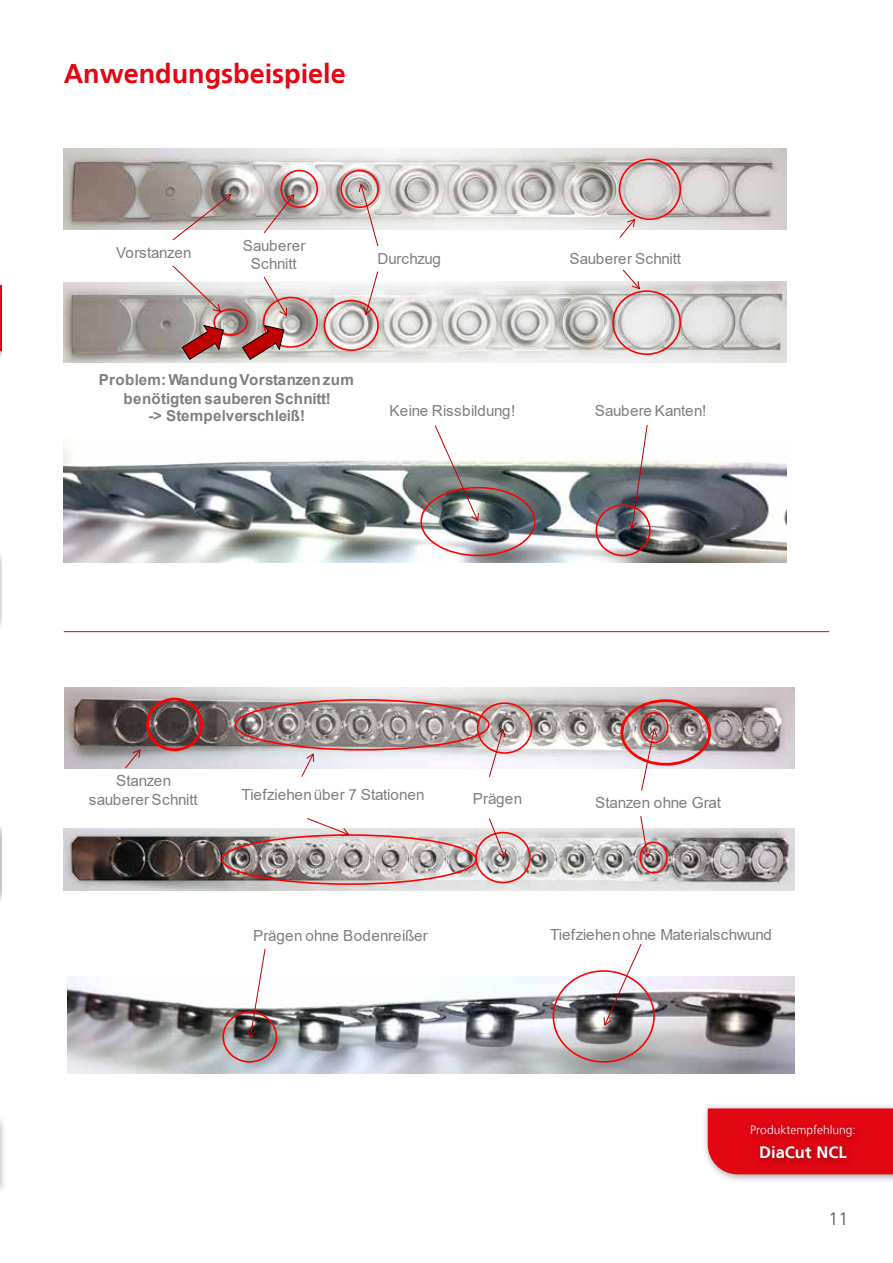
<style>
.page{position:relative;width:893px;height:1263px;background:#fff}
.page>*{position:absolute;margin:0;border:0;box-sizing:border-box;transform-origin:0 0}
.t1{font:700 27px "Frutiger LT";color:#e30613}
.t2{font:300 18px "Frutiger LT Std";color:#575756}
.t3{font:700 16.5px "Frutiger LT";color:#fff}
.t4{font:15.3px/18.5px "Arial";letter-spacing:-.01em;color:#7f7f7f;text-align:center}
.t5{font:15.3px "Arial";letter-spacing:.015em;color:#7f7f7f}
.t6{font:15.15px/18.3px "Arial";letter-spacing:-.01em;color:#7f7f7f;text-align:center}
.t7{font:700 15.15px/18px "Arial";letter-spacing:.02em;color:#7f7f7f;text-align:center}
.t8{font:300 12px "Frutiger LT";color:#fff}
</style>
<div class="page">
<img style="left:64px;top:446px;width:723px;height:117px">
<img style="left:64px;top:148px;width:723px;height:82px">
<img style="left:64px;top:281px;width:723px;height:82px">
<div style="left:280px;top:170px;width:38px;height:38px;border:2px solid #f00;border-radius:50%"></div>
<div style="left:340px;top:170px;width:39px;height:38px;border:2px solid #f00;border-radius:50%"></div>
<div style="left:619px;top:158px;width:62px;height:62px;border:2px solid #f00;border-radius:50%"></div>
<div style="left:263px;top:297px;width:55px;height:51px;border:2px solid #f00;border-radius:50%"></div>
<div style="left:324px;top:300px;width:55px;height:51px;border:2px solid #f00;border-radius:50%"></div>
<div style="left:595px;top:504px;width:56px;height:52px;border:2px solid #f00;border-radius:50%"></div>
<div style="left:420px;top:487px;width:116px;height:69px;border:2px solid #f00;border-radius:50%"></div>
<svg style="left:172px;top:193px;width:60px;height:48px"></svg>
<svg style="left:263px;top:193px;width:32px;height:41px"></svg>
<svg style="left:358px;top:183px;width:21px;height:64px"></svg>
<svg style="left:619px;top:218px;width:17px;height:20px"></svg>
<svg style="left:363px;top:271px;width:16px;height:45px"></svg>
<div style="left:612px;top:290px;width:69px;height:65px;border:2px solid #f00;border-radius:50%"></div>
<svg style="left:622px;top:269px;width:18px;height:21px"></svg>
<svg style="left:434px;top:425px;width:45px;height:97px"></svg>
<svg style="left:628px;top:424px;width:20px;height:106px"></svg>
<svg style="left:172px;top:265px;width:121px;height:98px"></svg>
<img style="left:65px;top:688px;width:729px;height:80px">
<img style="left:64px;top:829px;width:730px;height:61px">
<img style="left:68px;top:976px;width:726px;height:97px">
<div style="left:234px;top:699px;width:256px;height:51px;border:2px solid #f00;border-radius:50%"></div>
<div style="left:477px;top:702px;width:55px;height:52px;border:2px solid #f00;border-radius:50%"></div>
<div style="left:222px;top:834px;width:255px;height:51px;border:2px solid #f00;border-radius:50%"></div>
<div style="left:475px;top:832px;width:56px;height:51px;border:2px solid #f00;border-radius:50%"></div>
<div style="left:553px;top:970px;width:102px;height:93px;border:2px solid #f00;border-radius:50%"></div>
<div style="left:222px;top:1011px;width:55px;height:52px;border:2px solid #f00;border-radius:50%"></div>
<svg style="left:124px;top:749px;width:17px;height:20px"></svg>
<svg style="left:301px;top:753px;width:13px;height:24px"></svg>
<svg style="left:306px;top:818px;width:44px;height:18px"></svg>
<svg style="left:488px;top:728px;width:18px;height:49px"></svg>
<svg style="left:488px;top:818px;width:19px;height:40px"></svg>
<div style="left:640px;top:712px;width:28px;height:31px;border:2px solid #f00;border-radius:50%"></div>
<div style="left:639px;top:841px;width:29px;height:33px;border:2px solid #f00;border-radius:50%"></div>
<svg style="left:641px;top:728px;width:17px;height:63px"></svg>
<svg style="left:640px;top:816px;width:11px;height:43px"></svg>
<svg style="left:247px;top:948px;width:19px;height:90px"></svg>
<svg style="left:603px;top:944px;width:39px;height:82px"></svg>
<div style="left:146px;top:698px;width:57px;height:53px;border:3px solid #f00;border-radius:50%"></div>
<div style="left:620px;top:699px;width:91px;height:67px;border:3px solid #f00;border-radius:50%"></div>
<hr style="left:64px;top:631px;width:765px;height:1px;background:#e30613">
<div style="left:0;top:278px;width:12px;height:83px;background:#000;opacity:.4"></div>
<svg style="left:0;top:285px;width:2px;height:66px"></svg>
<div style="left:0;top:549px;width:8px;height:82px;background:#000;opacity:.4"></div>
<div style="left:0;top:822px;width:10px;height:83px;background:#000;opacity:.4"></div>
<div style="left:2px;top:21px;width:16px;height:1179px;background:#fff"></div>
<div style="left:0;top:1114px;width:8px;height:82px;background:#000;opacity:.4"></div>
<div style="left:701px;top:1102px;width:192px;height:82px;background:#000;opacity:.4"></div>
<div style="left:708px;top:1108px;width:185px;height:66px;background:#e30613"></div>
<div style="left:745px;top:1119px;width:118px;height:48px;background:#000;opacity:.4"></div>
<h1 class="t1" style="left:64px;top:58px;width:284px">Anwendungsbeispiele</h1>
<p class="t6" style="left:116px;top:243px;width:77px">Vorstanzen</p>
<p class="t6" style="left:243px;top:236px;width:64px">Sauberer<br>Schnitt</p>
<p class="t6" style="left:377px;top:249px;width:65px">Durchzug</p>
<p class="t6" style="left:569px;top:249px;width:113px">Sauberer Schnitt</p>
<p class="t7" style="left:99px;top:371px;width:257px">Problem: Wandung Vorstanzen zum benötigten sauberen Schnitt!<br>-&gt; Stempelverschleiß!</p>
<p class="t6" style="left:389px;top:402px;width:127px">Keine Rissbildung!</p>
<p class="t6" style="left:595px;top:401px;width:113px">Saubere Kanten!</p>
<p class="t4" style="left:89px;top:772px;width:110px">Stanzen sauberer Schnitt</p>
<p class="t4" style="left:241px;top:785px;width:185px">Tiefziehen über 7 Stationen</p>
<p class="t4" style="left:473px;top:789px;width:51px">Prägen</p>
<p class="t4" style="left:595px;top:794px;width:127px">Stanzen ohne Grat</p>
<p class="t5" style="left:253px;top:925px;width:176px">Prägen ohne Bodenreißer</p>
<p class="t4" style="left:550px;top:925px;width:223px">Tiefziehen ohne Materialschwund</p>
<p class="t8" style="left:750px;top:1123px;width:107px">Produktempfehlung:</p>
<p class="t3" style="left:759px;top:1142px;width:89px">DiaCut NCL</p>
<p class="t2" style="left:828px;top:1208px;width:22px">11</p>
</div>
